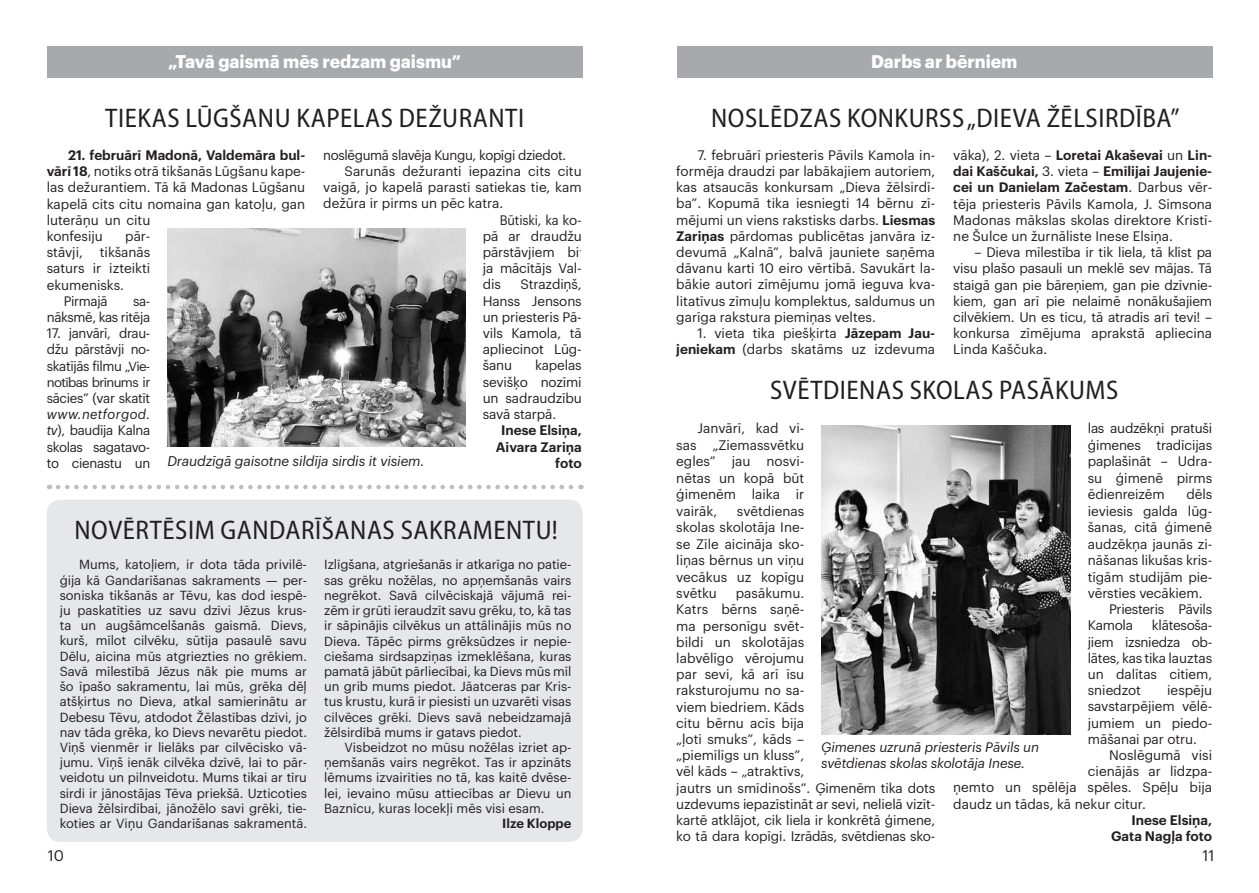
<style>
.page{position:relative;width:1259px;height:893px;background:#fff}
.page>*{position:absolute;margin:0;border:0;box-sizing:border-box;transform-origin:0 0}
.t1{font:semi-condensed 27px "Myriad Pro";letter-spacing:.02em;color:#231f20}
.t2{font:700 18px "Graphik";color:#fff}
.t3{font:15px "Graphik";color:#231f20}
.t4{font:italic 13.8px "Graphik";letter-spacing:-.01em;color:#231f20}
.t5{font:13.5px/16.2px "Graphik";letter-spacing:-.005em;color:#231f20;text-align:justify}
.t6{font:13.5px/16.2px "Graphik";letter-spacing:-.025em;color:#231f20;text-align:right}
.t7{font:italic 13.5px/15.9px "Graphik";letter-spacing:-.01em;color:#231f20}
.t8{font:600 13.5px/16.2px "Graphik";color:#231f20;text-align:right}
.t9{font:13.5px "Graphik";letter-spacing:-.005em;color:#231f20;scale:.94 1}
.t10{font:12.9px/15.1px "Graphik";letter-spacing:-.005em;color:#231f20;text-align:justify}
.t11{font:12.9px "Graphik";letter-spacing:-.05em;color:#231f20}
.t12{font:600 12.9px "Graphik";color:#231f20}
.s1{font-weight:600}
.s2{font-size:12.9px}
.s3{font-size:13.5px}
.s4{font-style:italic}
</style>
<div class="page">
<div style="left:47px;top:500px;width:536px;height:342px;background:#e6e7e9;border-radius:14px"></div>
<div style="left:677px;top:47px;width:535px;height:31px;background:#a8a9ad"></div>
<div style="left:48px;top:47px;width:535px;height:31px;background:#a8a9ad"></div>
<img style="left:822px;top:425px;width:248px;height:309px">
<img style="left:167px;top:228px;width:299px;height:218px">
<svg style="left:58px;top:485px;width:523px;height:4px"></svg>
<h2 class="t2" style="left:168px;top:48px;width:294px">„Tavā gaismā mēs redzam gaismu”</h2>
<h2 class="t2" style="left:871px;top:48px;width:148px">Darbs ar bērniem</h2>
<h1 class="t1" style="left:105px;top:101px;width:420px">TIEKAS LŪGŠANU KAPELAS DEŽURANTI</h1>
<p class="t5" style="left:47px;top:146px;width:260px;text-align:left;text-indent:21px"><span class="s1">21. februārī Madonā, Valdemāra bul&shy;vārī 18</span>, notiks otrā tikšanās Lūgšanu kape&shy;las dežurantiem. Tā kā Madonas Lūgšanu kapelā cits citu nomaina gan katoļu, gan luterāņu un citu<br>konfesiju</p>
<h1 class="t1" style="left:711px;top:101px;width:470px">NOSLĒDZAS KONKURSS „DIEVA ŽĒLSIRDĪBA”</h1>
<p class="t5" style="left:676px;top:146px;width:260px;text-indent:21px">7. februārī priesteris Pāvils Kamola in&shy;formēja draudzi par labākajiem autoriem, kas atsaucās konkursam „Dieva žēlsirdī&shy;ba”. Kopumā tika iesniegti 14 bērnu zī&shy;mējumi un viens rakstisks darbs. <span class="s1">Liesmas Zariņas</span> pārdomas publicētas janvāra iz&shy;devumā „Kalnā”, balvā jauniete saņēma dāvanu karti 10 eiro vērtībā. Savukārt la&shy;bākie autori zīmējumu jomā ieguva kva&shy;litatīvus zīmuļu komplektus, saldumus un garīga rakstura piemiņas veltes.</p>
<p class="t5" style="left:676px;top:324px;width:260px;text-align:right">1. vieta tika piešķirta <span class="s1">Jāzepam Jau&shy;jeniekam</span> (darbs skatāms uz izdevuma</p>
<p class="t6" style="left:323px;top:146px;width:244px">noslēgumā slavēja Kungu, kopīgi dziedot.</p>
<p class="t5" style="left:344px;top:162px;width:239px">Sarunās dežuranti iepazina cits citu</p>
<p class="t5" style="left:323px;top:178px;width:260px">vaigā, jo kapelā parasti satiekas tie, kam</p>
<p class="t5" style="left:323px;top:194px;width:182px">dežūra ir pirms un pēc katra.</p>
<p class="t9" style="left:500px;top:210px;width:87px">Būtiski, ka ko-</p>
<p class="t5" style="left:483px;top:227px;width:100px">pā ar draudžu</p>
<p class="t5" style="left:483px;top:243px;width:100px">pārstāvjiem bi<sup>-</sup></p>
<p class="t5" style="left:483px;top:259px;width:100px">ja mācītājs Val-</p>
<p class="t5" style="left:483px;top:275px;width:20px">dis</p>
<p class="t5" style="left:953px;top:146px;width:260px">vāka), 2. vieta – <span class="s1">Loretai Akaševai</span> un <span class="s1">Lin&shy;dai Kaščukai,</span> 3. vieta – <span class="s1">Emīlijai Jaujenie&shy;cei un Danielam Začestam</span>. Darbus vēr&shy;tēja priesteris Pāvils Kamola, J. Simsona Madonas mākslas skolas direktore Kristī&shy;ne Šulce un žurnāliste Inese Elsiņa.</p>
<p class="t5" style="left:953px;top:243px;width:260px;text-indent:21px">– Dieva mīlestība ir tik liela, tā klīst pa visu plašo pasauli un meklē sev mājas. Tā staigā gan pie bāreņiem, gan pie dzīvnie&shy;kiem, gan arī pie nelaimē nonākušajiem cilvēkiem. Un es ticu, tā atradīs arī tevi! – konkursa zīmējuma aprakstā apliecina Linda Kaščuka.</p>
<h1 class="t1" style="left:770px;top:374px;width:350px">SVĒTDIENAS SKOLAS PASĀKUMS</h1>
<p class="t5" style="left:676px;top:419px;width:129px;text-indent:21px">Janvārī, kad vi&shy;sas „Ziemassvētku egles” jau nosvi&shy;nētas un kopā būt ģimenēm laika ir vairāk,</p>
<p class="t5" style="left:125px;top:227px;width:27px">pār-</p>
<p class="t5" style="left:47px;top:243px;width:38px">stāvji,</p>
<p class="t5" style="left:100px;top:243px;width:52px">tikšanās</p>
<p class="t5" style="left:47px;top:259px;width:105px">saturs ir izteikti</p>
<p class="t5" style="left:47px;top:275px;width:79px">ekumenisks.</p>
<p class="t6" style="left:64px;top:292px;width:45px">Pirmajā</p>
<p class="t5" style="left:483px;top:275px;width:100px;text-indent:38px">Strazdiņš, Hanss Jensons un priesteris Pā&shy;vils Kamola, tā apliecinot Lūg&shy;šanu</p>
<p class="t6" style="left:47px;top:292px;width:105px">sa-<br>nāksmē, kas ritēja</p>
<p class="t5" style="left:47px;top:324px;width:105px">17. janvārī, drau&shy;džu pārstāvji no&shy;skatījās filmu <span class="s2">„Vie--</span></p>
<p class="t11" style="left:47px;top:372px;width:105px">notības brīnums <span class="s3">ir</span></p>
<p class="t6" style="left:47px;top:389px;width:105px">sācies” (var skatīt</p>
<p class="t5" style="left:47px;top:405px;width:105px"><span class="s4">www.netforgod. tv</span>), baudīja Kalna skolas sagatavo&shy;to cienastu un</p>
<p class="t5" style="left:483px;top:356px;width:100px;text-indent:52px">kapelas sevišķo nozīmi un sadraudzību savā starpā.</p>
<p class="t8" style="left:496px;top:421px;width:87px">Inese Elsiņa,<br>Aivara Zariņa foto</p>
<p class="t5" style="left:1087px;top:419px;width:126px">las audzēkņi pratuši ģimenes tradīcijas paplašināt – Udra&shy;su ģimenē pirms ēdienreizēm</p>
<p class="t4" style="left:167px;top:450px;width:258px">Draudzīgā gaisotne sildīja sirdis it visiem.</p>
<p class="t5" style="left:1186px;top:485px;width:27px">dēls</p>
<p class="t5" style="left:1087px;top:502px;width:126px">ieviesis galda lūg-</p>
<p class="t5" style="left:1087px;top:518px;width:126px">šanas, citā ģimenē</p>
<p class="t5" style="left:1087px;top:535px;width:126px">audzēkņa jaunās zi-</p>
<p class="t5" style="left:1087px;top:551px;width:126px">nāšanas likušas kris-</p>
<p class="t5" style="left:1087px;top:568px;width:126px">tīgām studijām pie-</p>
<p class="t5" style="left:1087px;top:584px;width:116px">vērsties vecākiem.</p>
<p class="t6" style="left:1109px;top:600px;width:105px">Priesteris Pāvils</p>
<p class="t5" style="left:1087px;top:616px;width:47px">Kamola</p>
<p class="t5" style="left:676px;top:502px;width:129px;text-indent:61px">svētdienas skolas skolotāja Ine&shy;se Zīle aicināja sko&shy;liņas bērnus un viņu vecākus uz kopīgu svētku</p>
<h1 class="t1" style="left:74px;top:514px;width:485px">NOVĒRTĒSIM GANDARĪŠANAS SAKRAMENTU!</h1>
<p class="t10" style="left:60px;top:556px;width:249px;text-indent:19px">Mums, katoļiem, ir dota tāda privilē&shy;ģija kā Gandarīšanas sakraments — per&shy;soniska tikšanās ar Tēvu, kas dod iespē&shy;ju paskatīties uz savu dzīvi Jēzus krus&shy;ta un augšāmcelšanās gaismā. Dievs, kurš, mīlot cilvēku, sūtīja pasaulē savu Dēlu, aicina mūs atgriezties no grēkiem.<br>Savā mīlestībā Jēzus nāk pie mums ar šo īpašo sakramentu, lai mūs, grēka dēļ atšķirtus no Dieva, atkal samierinātu ar Debesu Tēvu, atdodot Žēlastības dzīvi, jo nav tāda grēka, ko Dievs nevarētu piedot.<br>Viņš vienmēr ir lielāks par cilvēcisko vā&shy;jumu. Viņš ienāk cilvēka dzīvē, lai to pār&shy;veidotu un pilnveidotu. Mums tikai ar tīru sirdi ir jānostājas Tēva priekšā. Uzticoties Dieva žēlsirdībai, jānožēlo savi grēki, tie&shy;koties ar Viņu Gandarīšanas sakramentā.</p>
<p class="t10" style="left:324px;top:556px;width:249px">Izlīgšana, atgriešanās ir atkarīga no patie&shy;sas grēku nožēlas, no apņemšanās vairs negrēkot. Savā cilvēciskajā vājumā rei&shy;zēm ir grūti ieraudzīt savu grēku, to, kā tas ir sāpinājis cilvēkus un attālinājis mūs no Dieva. Tāpēc pirms grēksūdzes ir nepie&shy;ciešama sirdsapziņas izmeklēšana, kuras pamatā jābūt pārliecībai, ka Dievs mūs mīl un grib mums piedot. Jāatceras par Kris&shy;tus krustu, kurā ir piesisti un uzvarēti visas cilvēces grēki. Dievs savā nebeidzamajā žēlsirdībā mums ir gatavs piedot.</p>
<p class="t5" style="left:676px;top:584px;width:260px;text-align:left;text-indent:60px">pasākumu.<br>Katrs bērns saņē-<br>ma personīgu svēt-<br>bildi un skolotājas<br>labvēlīgo vērojumu<br>par sevi, kā arī īsu<br>raksturojumu no sa-<br>viem biedriem. Kāds<br>citu bērnu acīs bija<br>„ļoti smuks”, kāds –<br>„piemīlīgs un kluss”,<br>vēl kāds – „atraktīvs,<br>jautrs un smīdinošs”. Ģimenēm tika dots uzdevums iepazīstināt ar sevi, nelielā vizīt&shy;kartē atklājot, cik liela ir konkrētā ģimene, ko tā dara kopīgi. Izrādās, svētdienas sko-</p>
<p class="t5" style="left:1087px;top:616px;width:126px;text-align:left;text-indent:64px">klātesoša&shy;jiem izsniedza ob&shy;lātes, kas tika lauztas un dalītas citiem, sniedzot</p>
<p class="t5" style="left:1087px;top:681px;width:126px;text-indent:79px">iespēju savstarpējiem vēlē&shy;jumiem un piedo&shy;māšanai par otru.</p>
<p class="t5" style="left:1109px;top:746px;width:105px">Noslēgumā visi</p>
<p class="t5" style="left:1087px;top:762px;width:124px">cienājās ar līdzpa-</p>
<p class="t5" style="left:953px;top:778px;width:260px">ņemto un spēlēja spēles. Spēļu bija</p>
<p class="t5" style="left:953px;top:794px;width:194px">daudz un tādas, kā nekur citur.</p>
<p class="t8" style="left:1111px;top:810px;width:103px">Inese Elsiņa,<br>Gata Nagļa foto</p>
<p class="t7" style="left:821px;top:738px;width:219px">Ģimenes uzrunā priesteris Pāvils un svētdienas skolas skolotāja Inese.</p>
<p class="t10" style="left:324px;top:739px;width:249px;text-indent:20px">Visbeidzot no mūsu nožēlas izriet ap&shy;ņemšanās vairs negrēkot. Tas ir apzināts lēmums izvairīties no tā, kas kaitē dvēse&shy;lei, ievaino mūsu attiecības ar Dievu un Baznīcu, kuras locekļi mēs visi esam.</p>
<p class="t12" style="left:502px;top:813px;width:71px">Ilze Kloppe</p>
<p class="t3" style="left:48px;top:845px;width:18px">10</p>
<p class="t3" style="left:1202px;top:845px;width:13px">11</p>
</div>
